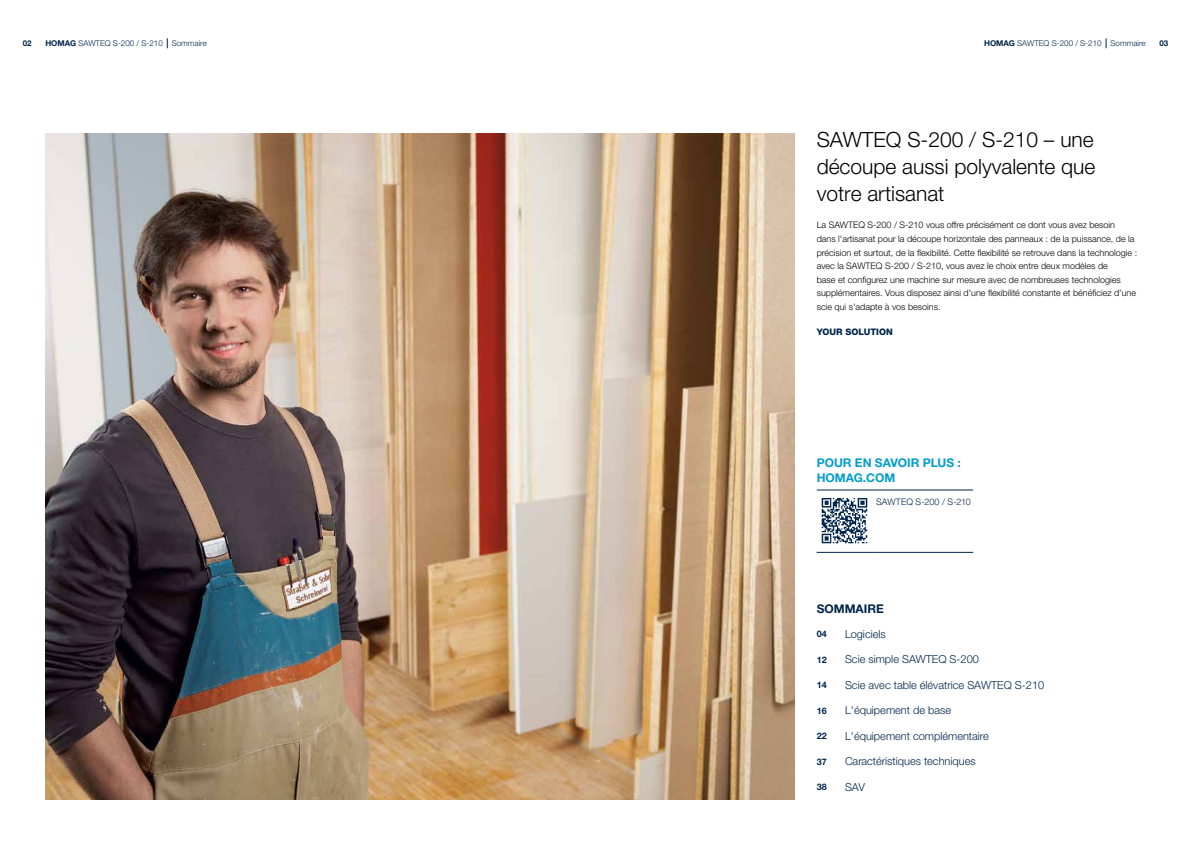
<style>
.page{position:relative;width:1191px;height:842px;background:#fff}
.page>*{position:absolute;margin:0;border:0;box-sizing:border-box;transform-origin:0 0}
.t1{font:300 21px/27.2px "Helvetica Neue LTW1 G";color:#000;text-align:justify}
.t2{font:700 12px/15px "Helvetica Neue LTW1 G";color:#009dcc}
.t3{font:700 12px "Helvetica Neue LTW1 G";color:#00254b}
.t4{font:300 11px "Helvetica Neue LTW1 G";color:#00254b}
.t5{font:300 9px/13.6px "Helvetica Neue LTW1 G";color:#000}
.t6{font:300 9px "Helvetica Neue LTW1 G";color:#00254b}
.t7{font:700 9px "Helvetica Neue LTW1 G";color:#00254b}
.t8{font:800 9px "Helvetica Neue LTW1 G";color:#00254b}
.t9{font:300 8px "Helvetica Neue LTW1 G";color:#00254b}
.t10{font:700 8px "Helvetica Neue LTW1 G";color:#00254b}
.s1{font-weight:700}
</style>
<div class="page">
<img style="left:45px;top:133px;width:749px;height:667px">
<hr style="left:816px;top:490px;width:60px;height:1px;background:#00254b">
<hr style="left:876px;top:490px;width:97px;height:1px;background:#00254b">
<hr style="left:816px;top:552px;width:60px;height:1px;background:#00254b">
<hr style="left:876px;top:552px;width:97px;height:1px;background:#00254b">
<img style="left:821px;top:497px;width:47px;height:47px">
<p class="t9" style="left:45px;top:39px;width:163px"><span class="s1">HOMAG</span> SAWTEQ S-200 / S-210 Sommaire</p>
<p class="t9" style="left:984px;top:39px;width:163px"><span class="s1">HOMAG</span> SAWTEQ S-200 / S-210 Sommaire</p>
<p class="t10" style="left:23px;top:39px;width:10px">02</p>
<p class="t10" style="left:1159px;top:39px;width:10px">03</p>
<h1 class="t1" style="left:816px;top:126px;width:280px">SAWTEQ S-200 / S-210 – une découpe aussi polyvalente que votre artisanat</h1>
<p class="t5" style="left:816px;top:218px;width:322px">La SAWTEQ S-200 / S-210 vous offre précisément ce dont vous avez besoin<br>dans l'artisanat pour la découpe horizontale des panneaux : de la puissance, de la précision et surtout, de la flexibilité. Cette flexibilité se retrouve dans la technologie : avec la SAWTEQ S-200 / S-210, vous avez le choix entre deux modèles de<br>base et configurez une machine sur mesure avec de nombreuses technologies supplémentaires. Vous disposez ainsi d'une flexibilité constante et bénéficiez d'une scie qui s'adapte à vos besoins.</p>
<p class="t8" style="left:816px;top:326px;width:77px">YOUR SOLUTION</p>
<h2 class="t2" style="left:816px;top:455px;width:146px">POUR EN SAVOIR PLUS :<br>HOMAG.COM</h2>
<p class="t6" style="left:876px;top:496px;width:96px">SAWTEQ S-200 / S-210</p>
<h2 class="t3" style="left:816px;top:601px;width:69px">SOMMAIRE</h2>
<p class="t7" style="left:816px;top:628px;width:12px">04</p>
<p class="t4" style="left:845px;top:627px;width:42px">Logiciels</p>
<p class="t7" style="left:816px;top:654px;width:12px">12</p>
<p class="t4" style="left:845px;top:653px;width:135px">Scie simple SAWTEQ S-200</p>
<p class="t7" style="left:816px;top:679px;width:12px">14</p>
<p class="t4" style="left:845px;top:678px;width:201px">Scie avec table élévatrice SAWTEQ S-210</p>
<p class="t7" style="left:816px;top:705px;width:12px">16</p>
<p class="t4" style="left:845px;top:704px;width:108px">L'équipement de base</p>
<p class="t7" style="left:816px;top:730px;width:12px">22</p>
<p class="t4" style="left:845px;top:729px;width:145px">L'équipement complémentaire</p>
<p class="t7" style="left:816px;top:756px;width:12px">37</p>
<p class="t4" style="left:845px;top:755px;width:132px">Caractéristiques techniques</p>
<p class="t7" style="left:816px;top:781px;width:12px">38</p>
<p class="t4" style="left:845px;top:780px;width:21px">SAV</p>
</div>
